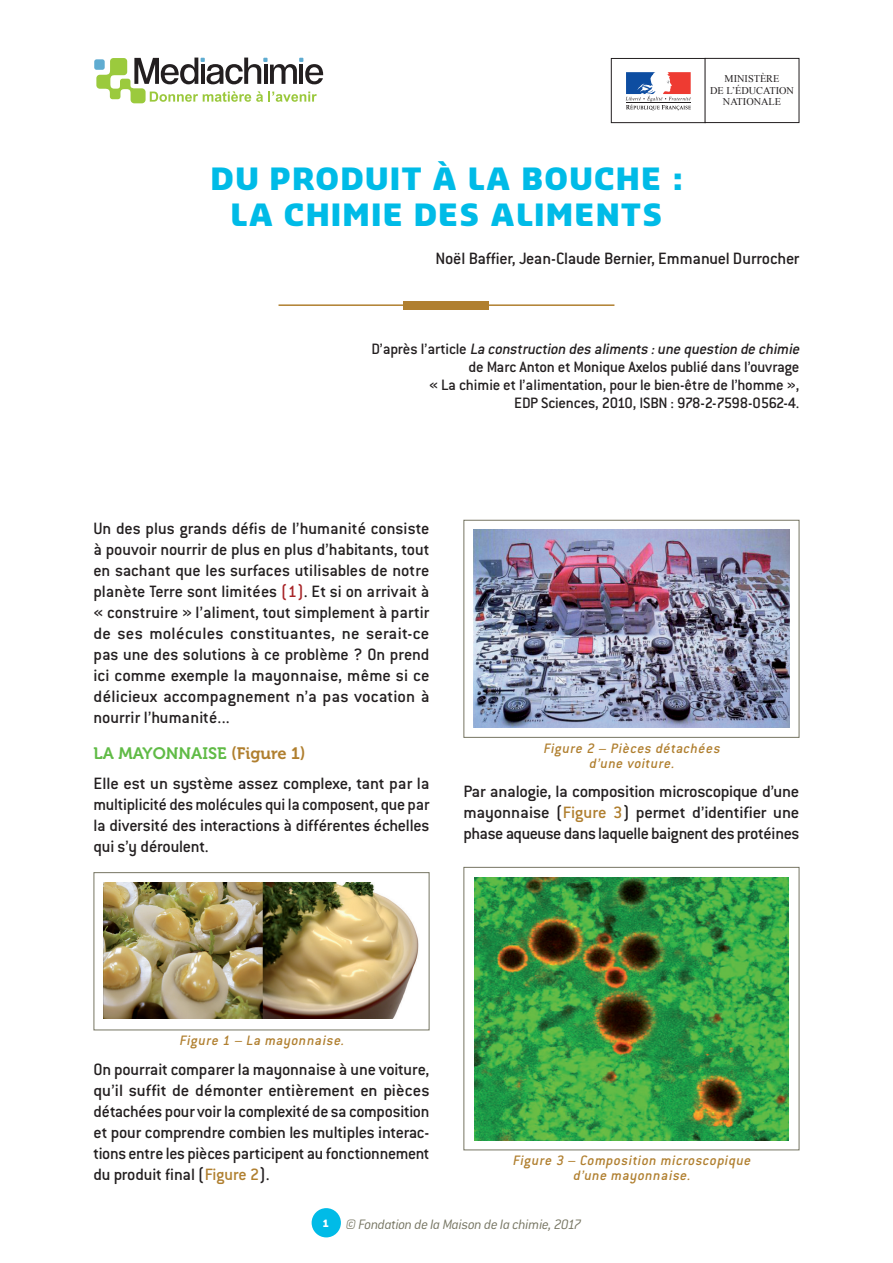
<style>
.page{position:relative;width:893px;height:1263px;background:#fff}
.page>*{position:absolute;margin:0;border:0;box-sizing:border-box;transform-origin:0 0}
.t1{font:900 30px/36px "Sansa";letter-spacing:.06em;color:#00bbe7;text-align:center}
.t2{font:500 18px/21px "Conduit ITC";letter-spacing:-.01em;color:#231f20;text-align:justify}
.t3{font:500 16.5px/18px "Conduit ITC";letter-spacing:-.015em;color:#231f20;text-align:right}
.t4{font:16.5px "Museo 700";color:#60bb46}
.t5{font:italic 500 15px/15px "Conduit ITC";color:#b07f2f;text-align:center}
.t6{font:italic 300 15px "Conduit ITC";letter-spacing:-.025em;color:#767562}
.t7{font:10.35px/11.7px "Times New Roman";color:#231f20;text-align:center}
.s1{font-style:italic}
.s2{color:#a72427}
.s3{color:#b07f2f}
</style>
<div class="page">
<div style="left:312px;top:1208px;width:29px;height:29px;background:#00bbe7;border-radius:50%"></div>
<div style="left:94px;top:59px;width:11px;height:11px;background:#5facd1;border-radius:2px"></div>
<svg style="left:96px;top:58px;width:227px;height:45px"></svg>
<div style="left:611px;top:58px;width:95px;height:65px;border:1px solid #231f20"></div>
<svg style="left:626px;top:72px;width:65px;height:38px"></svg>
<hr style="left:626px;top:102px;width:65px;height:1px;background:#231f20">
<div style="left:705px;top:58px;width:94px;height:65px;border:1px solid #231f20"></div>
<hr style="left:279px;top:304px;width:335px;height:2px;background:#b07f2f">
<div style="left:404px;top:301px;width:85px;height:8px;background:#b07f2f"></div>
<img style="left:103px;top:882px;width:316px;height:136px">
<div style="left:94px;top:872px;width:335px;height:158px;border:1px solid #767562"></div>
<img style="left:473px;top:530px;width:317px;height:198px">
<div style="left:463px;top:520px;width:336px;height:218px;border:1px solid #767562"></div>
<img style="left:474px;top:877px;width:315px;height:263px">
<div style="left:463px;top:867px;width:336px;height:283px;border:1px solid #767562"></div>
<p class="t7" style="left:710px;top:73px;width:85px">MINISTÈRE<br>DE L’ÉDUCATION<br>NATIONALE</p>
<h1 class="t1" style="left:211px;top:160px;width:473px">DU PRODUIT À LA BOUCHE :<br>LA CHIMIE DES ALIMENTS</h1>
<p class="t2" style="left:435px;top:248px;width:365px">Noël Baffier, Jean-Claude Bernier, Emmanuel Durrocher</p>
<p class="t3" style="left:371px;top:339px;width:433px">D ’ a p r è s l ’ a rt i c l e <span class="s1">La construction des aliments :une question de chimie </span>de Marc Anton et Monique Axelos publié dans l’ouvrage<br>« La chimie et l’alimentation, pour le bien-être de l’homme »,<br>EDP Sciences, 2010, ISBN : 978-2-7598-0562-4.</p>
<p class="t2" style="left:94px;top:517px;width:338px">Un des plus grands défis de l’humanité consiste à pouvoir nourrir de plus en plus d’habitants, tout en sachant que les surfaces utilisables de notre planète Terre sont limitées <span class="s2">(1)</span>. Et si on arrivait à « construire » l’aliment, tout simplement à partir de ses molécules constituantes, ne serait-ce pas une des solutions à ce problème ? On prend ici comme exemple la mayonnaise, même si ce délicieux accompagnement n’a pas vocation à nourrir l’humanité...</p>
<p class="t4" style="left:94px;top:744px;width:214px">LA MAYONNAISE <span class="s3">(Figure 1)</span></p>
<p class="t2" style="left:94px;top:772px;width:337px">Elle est un système assez complexe, tant par la multiplicité des molécules qui la composent, que par la diversité des interactions à différentes échelles qui s’y déroulent.</p>
<p class="t5" style="left:543px;top:740px;width:181px">Figure 2 – Pièces détachées d’une voiture.</p>
<p class="t2" style="left:463px;top:781px;width:337px">Par analogie, la composition microscopique d’une mayonnaise (<span class="s3">Figure 3</span>) permet d’identifier une phase aqueuse dans laquelle baignent des protéines</p>
<p class="t5" style="left:179px;top:1033px;width:169px">Figure 1 – La mayonnaise.</p>
<p class="t2" style="left:94px;top:1058px;width:337px">On pourrait comparer la mayonnaise à une voiture, qu’il suffit de démonter entièrement en pièces détachées pour voir la complexité de sa composition et pour comprendre combien les multiples interac&shy;tions entre les pièces participent au fonctionnement du produit final (<span class="s3">Figure 2</span>).</p>
<p class="t5" style="left:513px;top:1153px;width:242px">Figure 3 – Composition microscopique d’une mayonnaise.</p>
<p class="t6" style="left:323px;top:1216px;width:260px"><sup>1</sup> © Fondation de la Maison de la chimie, 2017</p>
</div>
